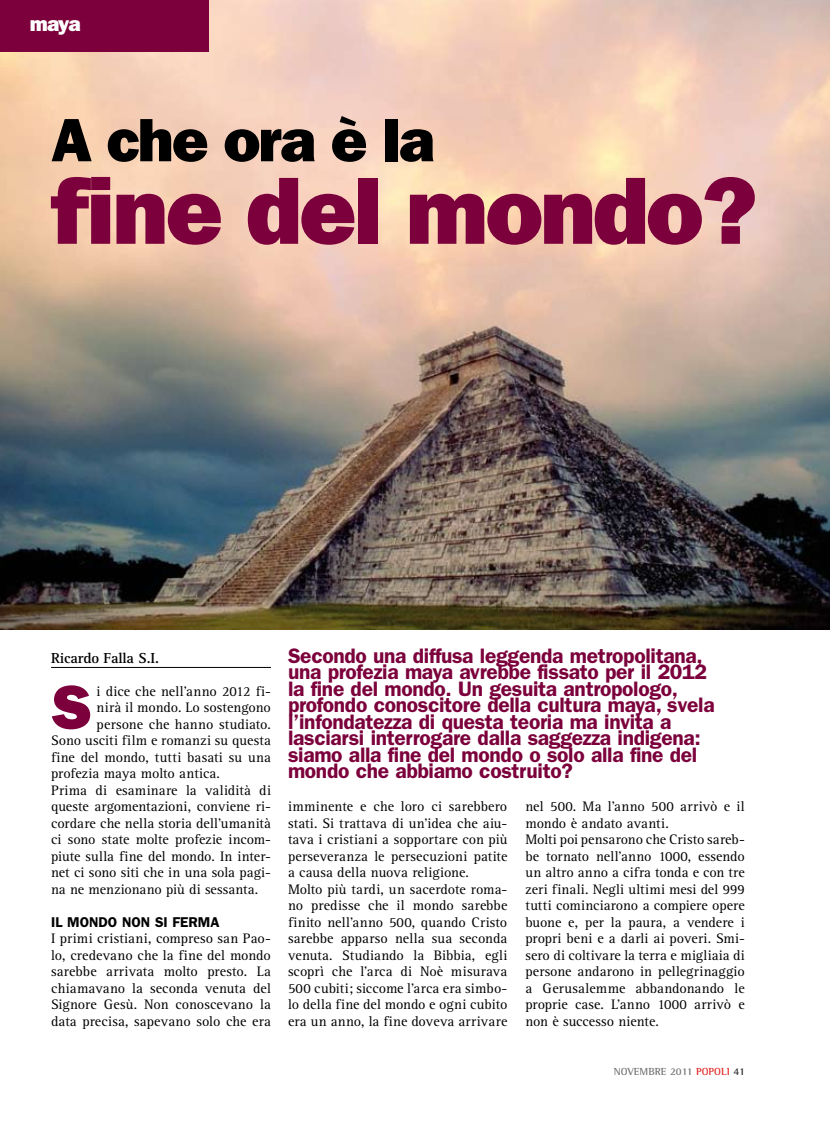
<style>
.page{position:relative;width:830px;height:1127px;background:#fff}
.page>*{position:absolute;margin:0;border:0;box-sizing:border-box;transform-origin:0 0}
.t1{font:96px "ITC Franklin Gothic Std Hvy";letter-spacing:-.03em;color:#7b003b}
.t2{font:62.4px "ITC Franklin Gothic Std Hvy";color:#7b003b}
.t3{font:61.5px "ITC Franklin Gothic Std Hvy";letter-spacing:-.03em;color:#000}
.t4{font:600 21px/16.5px "ITC Franklin Gothic Std";letter-spacing:-.015em;color:#7b003b}
.t5{font:21px "ITC Franklin Gothic Std Hvy";color:#fff}
.t6{font:700 15px "Rotis Serif";letter-spacing:-.01em;color:#000}
.t7{font:14.25px/16.5px "Rotis Serif";letter-spacing:.005em;color:#000}
.t8{font:600 14.25px "ITC Franklin Gothic Std";color:#000}
.t9{font:700 10.5px "Rotis Semi Serif";color:#707173}
.t10{font:700 10.5px "Rotis Semi Serif";color:#e42121}
.s1{color:#e42121}
.s2{color:#28282a}
</style>
<div class="page">
<img style="left:0;top:0;width:829px;height:629px">
<hr style="left:51px;top:667px;width:220px;height:1px;background:#000">
<div style="left:0;top:0;width:208px;height:51px;background:#7b003b"></div>
<h3 class="t5" style="left:30px;top:12px;width:52px">maya</h3>
<h3 class="t3" style="left:51px;top:104px;width:385px">A che ora è la</h3>
<h1 class="t1" style="left:51px;top:154px;width:708px">fine del mondo?</h1>
<p class="t6" style="left:51px;top:649px;width:109px">Ricardo Falla S.I.</p>
<h2 class="t2" style="left:51px;top:671px;width:43px">S</h2>
<p class="t7" style="left:97px;top:683px;width:176px">i dice che nell’anno 2012 fi-</p>
<p class="t7" style="left:97px;top:700px;width:176px">nirà il mondo. Lo sostengono</p>
<p class="t7" style="left:97px;top:716px;width:176px">persone che hanno studiato.</p>
<p class="t7" style="left:51px;top:733px;width:221px">Sono usciti film e romanzi su questa</p>
<p class="t7" style="left:51px;top:749px;width:221px">fine del mondo, tutti basati su una</p>
<p class="t7" style="left:51px;top:766px;width:170px">profezia maya molto antica.</p>
<p class="t7" style="left:51px;top:782px;width:221px">Prima di esaminare la validità di</p>
<p class="t7" style="left:51px;top:799px;width:221px">queste argomentazioni, conviene ri-</p>
<p class="t7" style="left:51px;top:815px;width:221px">cordare che nella storia dell’umanità</p>
<p class="t7" style="left:51px;top:832px;width:221px">ci sono state molte profezie incom-</p>
<p class="t7" style="left:51px;top:848px;width:221px">piute sulla fine del mondo. In inter-</p>
<p class="t7" style="left:51px;top:865px;width:221px">net ci sono siti che in una sola pagi-</p>
<p class="t7" style="left:51px;top:881px;width:209px">na ne menzionano più di sessanta.</p>
<p class="t8" style="left:51px;top:913px;width:170px">IL MONDO NON SI FERMA</p>
<p class="t7" style="left:51px;top:931px;width:221px;text-align:justify">I primi cristiani, compreso san Pao&shy;lo, credevano che la fine del mondo sarebbe arrivata molto presto. La chiamavano la seconda venuta del Signore Gesù. Non conoscevano la data precisa, sapevano solo che era</p>
<p class="t4" style="left:288px;top:647px;width:428px">Secondo una diffusa leggenda metropolitana, una profezia maya avrebbe fissato per il 2012 la fine del mondo. Un gesuita antropologo, profondo conoscitore della cultura maya, svela l’infondatezza di questa teoria ma invita a lasciarsi interrogare dalla saggezza indigena: siamo alla fine del mondo o solo alla fine del mondo che abbiamo costruito?</p>
<p class="t7" style="left:288px;top:799px;width:221px">imminente e che loro ci sarebbero stati. Si trattava di un’idea che aiu&shy;tava i cristiani a sopportare con più perseveranza le persecuzioni patite a causa della nuova religione.<br>Molto più tardi, un sacerdote roma&shy;no predisse che il mondo sarebbe finito nell’anno 500, quando Cristo sarebbe apparso nella sua seconda venuta. Studiando la Bibbia, egli scoprì che l’arca di Noè misurava 500 cubiti; siccome l’arca era simbo&shy;lo della fine del mondo e ogni cubito era un anno, la fine doveva arrivare</p>
<p class="t7" style="left:525px;top:799px;width:221px">nel 500. Ma l’anno 500 arrivò e il mondo è andato avanti.<br>Molti poi pensarono che Cristo sareb&shy;be tornato nell’anno 1000, essendo un altro anno a cifra tonda e con tre zeri finali. Negli ultimi mesi del 999 tutti cominciarono a compiere opere buone e, per la paura, a vendere i propri beni e a darli ai poveri. Smi&shy;sero di coltivare la terra e migliaia di persone andarono in pellegrinaggio a Gerusalemme abbandonando le proprie case. L’anno 1000 arrivò e non è successo niente.</p>
<p class="t9" style="left:613px;top:1065px;width:8px">NOVEMBRE</p>
<p class="t9" style="left:669px;top:1065px;width:39px">2011 <span class="s1">POPO</span></p>
<p class="t10" style="left:720px;top:1065px;width:25px">LI <span class="s2">41</span></p>
</div>
